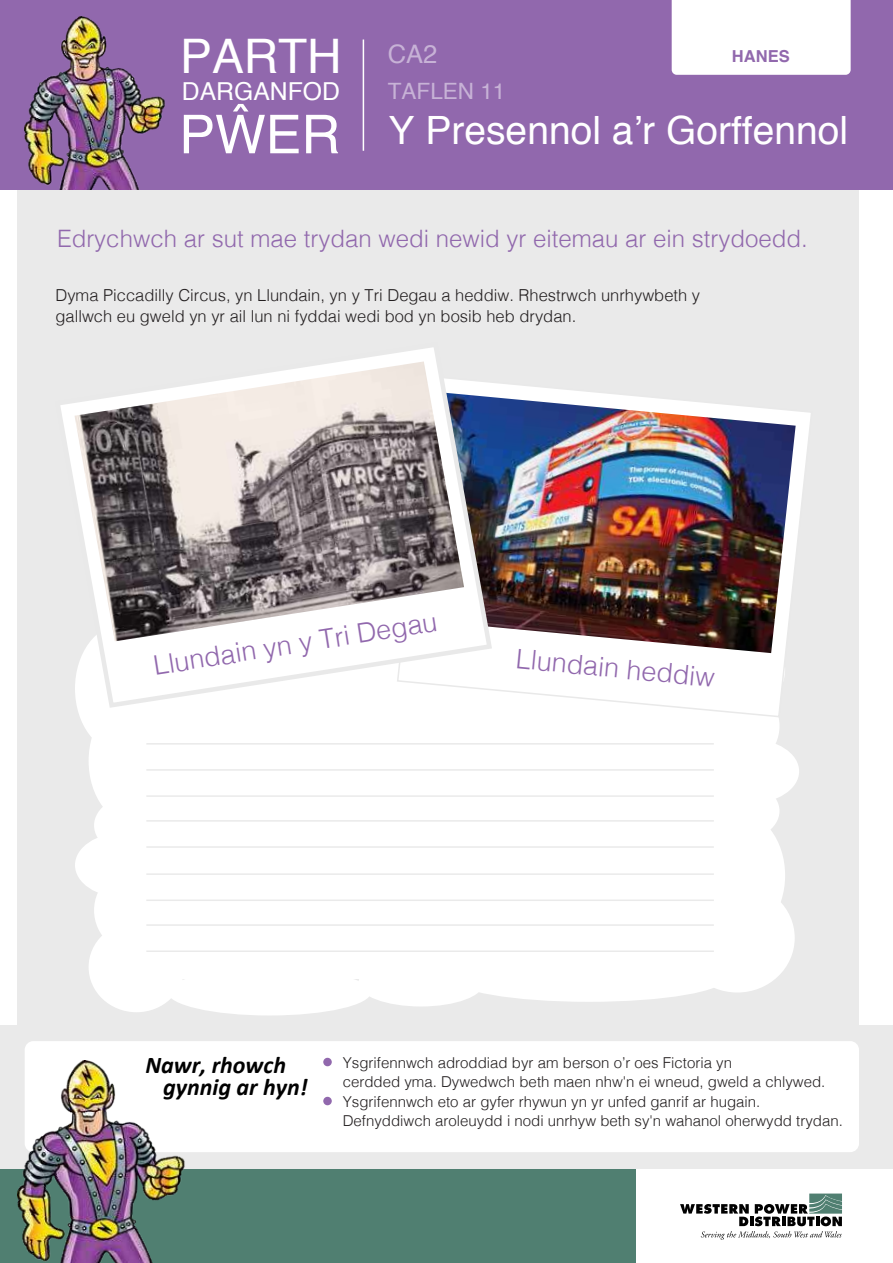
<style>
.page{position:relative;width:893px;height:1263px;background:#fff}
.page>*{position:absolute;margin:0;border:0;box-sizing:border-box;transform-origin:0 0}
.t1{font:53.7px "Helvetica";color:#fff}
.t2{font:47.7px "Helvetica";color:#fff}
.t3{font:39px "Helvetica";color:#fff}
.t4{font:300 27px "Helvetica";color:#9168ad}
.t5{font:25.5px "Helvetica";color:#c7b2d6}
.t6{font:24.75px "Helvetica";color:#fff}
.t7{font:300 24px "Helvetica";color:#9168ad}
.t8{font:italic 700 24px "Calibri";color:#010101}
.t9{font:22.5px "Helvetica";color:#c7b2d6}
.t10{font:300 16.5px/21px "Helvetica";color:#231f20}
.t11{font:700 16.5px "Helvetica";color:#9168ad}
.t12{font:300 15px/19.5px "Helvetica";color:#231f20}
</style>
<div class="page">
<div style="left:18px;top:190px;width:841px;height:835px;background:#eaeaea"></div>
<div style="left:104px;top:631px;width:651px;height:347px;background:#fff"></div>
<div style="left:75px;top:624px;width:96px;height:129px;background:#fff;border-radius:50%"></div>
<div style="left:89px;top:696px;width:95px;height:129px;background:#fff;border-radius:50%"></div>
<div style="left:94px;top:793px;width:96px;height:65px;background:#fff;border-radius:50%"></div>
<div style="left:75px;top:833px;width:96px;height:64px;background:#fff;border-radius:50%"></div>
<div style="left:94px;top:865px;width:96px;height:90px;background:#fff;border-radius:50%"></div>
<div style="left:89px;top:922px;width:95px;height:90px;background:#fff;border-radius:50%"></div>
<div style="left:168px;top:969px;width:203px;height:46px;background:#fff;border-radius:50%"></div>
<div style="left:358px;top:960px;width:126px;height:46px;background:#fff;border-radius:50%"></div>
<div style="left:452px;top:955px;width:273px;height:47px;background:#fff;border-radius:50%"></div>
<div style="left:680px;top:883px;width:115px;height:109px;background:#fff;border-radius:50%"></div>
<div style="left:686px;top:811px;width:99px;height:129px;background:#fff;border-radius:50%"></div>
<div style="left:681px;top:779px;width:98px;height:64px;background:#fff;border-radius:50%"></div>
<div style="left:700px;top:739px;width:99px;height:64px;background:#fff;border-radius:50%"></div>
<div style="left:681px;top:681px;width:98px;height:90px;background:#fff;border-radius:50%"></div>
<hr style="left:146px;top:743px;width:568px;height:1px;background:#eaeaea">
<hr style="left:146px;top:769px;width:568px;height:2px;background:#eaeaea">
<hr style="left:146px;top:795px;width:568px;height:2px;background:#eaeaea">
<hr style="left:146px;top:820px;width:568px;height:2px;background:#eaeaea">
<hr style="left:146px;top:846px;width:568px;height:2px;background:#eaeaea">
<hr style="left:146px;top:873px;width:568px;height:2px;background:#eaeaea">
<hr style="left:146px;top:899px;width:568px;height:2px;background:#eaeaea">
<hr style="left:146px;top:924px;width:568px;height:2px;background:#eaeaea">
<hr style="left:146px;top:950px;width:568px;height:2px;background:#eaeaea">
<div style="left:0;top:1169px;width:636px;height:94px;background:#507f71"></div>
<svg style="left:680px;top:1193px;width:162px;height:46px"></svg>
<div style="left:0;top:1025px;width:893px;height:144px;background:#eaeaea"></div>
<div style="left:25px;top:1041px;width:834px;height:111px;background:#fff;border-radius:9px"></div>
<img style="left:17px;top:1061px;width:168px;height:202px">
<div style="left:0;top:0;width:893px;height:190px;background:#9168ad"></div>
<img style="left:24px;top:17px;width:141px;height:172px">
<hr style="left:363px;top:39px;width:1px;height:112px;background:#fff">
<div style="left:672px;top:0;width:179px;height:75px;background:#fff"></div>
<svg style="left:495px;top:383px;width:316px;height:334px"></svg>
<img style="left:495px;top:393px;width:301px;height:260px">
<svg style="left:61px;top:347px;width:434px;height:361px"></svg>
<img style="left:74px;top:361px;width:390px;height:280px">
<div style="left:323px;top:1058px;width:9px;height:8px;background:#9168ad;border-radius:50%"></div>
<div style="left:323px;top:1097px;width:9px;height:8px;background:#9168ad;border-radius:50%"></div>
<h2 class="t2" style="left:180px;top:19px;width:163px">PARTH</h2>
<h3 class="t6" style="left:182px;top:72px;width:160px">DARGANFOD</h3>
<h3 class="t9" style="left:388px;top:74px;width:119px">TAFLEN 11</h3>
<h1 class="t1" style="left:179px;top:93px;width:162px">PŴER</h1>
<h3 class="t5" style="left:388px;top:34px;width:51px">CA2</h3>
<p class="t11" style="left:732px;top:42px;width:59px">HANES</p>
<h3 class="t3" style="left:389px;top:101px;width:461px">Y Presennol a’r Gorffennol</h3>
<h3 class="t7" style="left:57px;top:218px;width:752px">Edrychwch ar sut mae trydan wedi newid yr eitemau ar ein strydoedd.</h3>
<p class="t10" style="left:55px;top:283px;width:646px">Dyma Piccadilly Circus, yn Llundain, yn y Tri Degau a heddiw. Rhestrwch unrhywbeth y gallwch eu gweld yn yr ail lun ni fyddai wedi bod yn bosib heb drydan.</p>
<h3 class="t4" style="left:150px;top:643px;width:288px;rotate:-9deg">Llundain yn y Tri Degau</h3>
<h3 class="t4" style="left:519px;top:635px;width:201px;rotate:6deg">Llundain heddiw</h3>
<h3 class="t8" style="left:145px;top:1048px;width:142px">Nawr, rhowch</h3>
<h3 class="t8" style="left:163px;top:1070px;width:146px">gynnig ar hyn!</h3>
<p class="t12" style="left:343px;top:1051px;width:502px">Ysgrifennwch adroddiad byr am berson o’r oes Fictoria yn<br>cerdded yma. Dywedwch beth maen nhw'n ei wneud, gweld a chlywed.<br>Ysgrifennwch eto ar gyfer rhywun yn yr unfed ganrif ar hugain.<br>Defnyddiwch aroleuydd i nodi unrhyw beth sy'n wahanol oherwydd trydan.</p>
</div>
